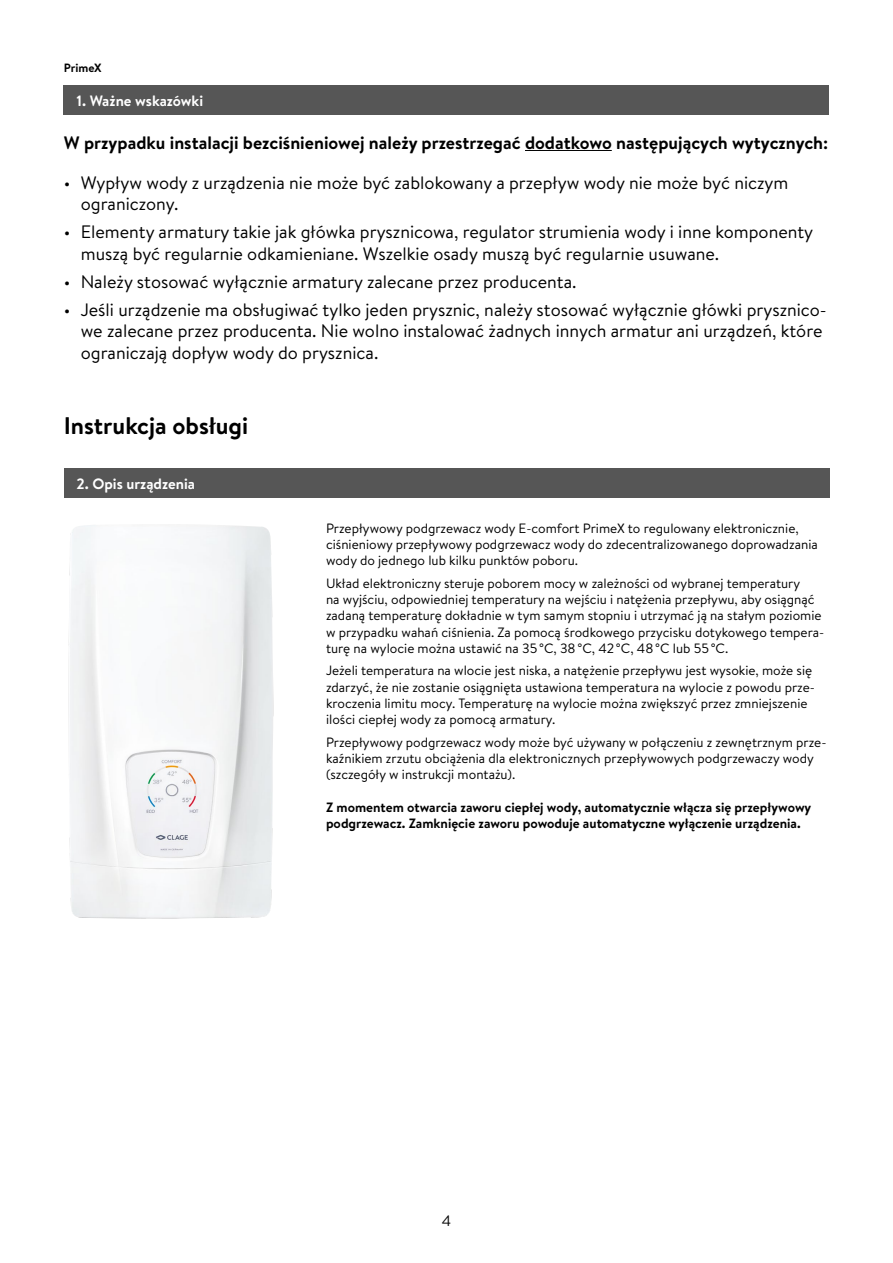
<style>
.page{position:relative;width:893px;height:1263px;background:#fff}
.page>*{position:absolute;margin:0;border:0;box-sizing:border-box;transform-origin:0 0}
.t1{font:700 24px "Brandon Text";color:#000}
.t2{font:18px/21.6px "Brandon Text";color:#000}
.t3{font:700 18px "Brandon Text";color:#000}
.t4{font:700 15px "Brandon Text";color:#fff}
.t5{font:15px "Brandon Text";color:#000}
.t6{font:13.5px/16.2px "Brandon Text";color:#000}
.t7{font:700 13.5px/16.2px "Brandon Text";color:#000}
.t8{font:700 12px "Brandon Text";color:#000}
</style>
<div class="page">
<div style="left:64px;top:468px;width:765px;height:30px;background:#565656"></div>
<img style="left:69px;top:525px;width:205px;height:393px">
<div style="left:64px;top:85px;width:765px;height:30px;background:#565656"></div>
<hr style="left:525px;top:150px;width:87px;height:1px;background:#000">
<p class="t8" style="left:64px;top:60px;width:39px">PrimeX</p>
<p class="t4" style="left:77px;top:90px;width:128px">1. Ważne wskazówki</p>
<h2 class="t3" style="left:64px;top:130px;width:766px">W przypadku instalacji bezciśnieniowej należy przestrzegać dodatkowo następujących wytycznych:</h2>
<h2 class="t2" style="left:81px;top:171px;width:709px;text-indent:-17px">• Wypływ wody z urządzenia nie może być zablokowany a przepływ wody nie może być niczym ograniczony.</h2>
<h2 class="t2" style="left:81px;top:221px;width:734px;text-indent:-17px">• Elementy armatury takie jak główka prysznicowa, regulator strumienia wody i inne komponenty muszą być regularnie odkamieniane. Wszelkie osady muszą być regularnie usuwane.</h2>
<h2 class="t2" style="left:64px;top:271px;width:514px">• Należy stosować wyłącznie armatury zalecane przez producenta.</h2>
<p class="t2" style="left:81px;top:299px;width:747px;text-indent:-17px">• Jeśli urządzenie ma obsługiwać tylko jeden prysznic, należy stosować wyłącznie główki prysznico&shy;we zalecane przez producenta. Nie wolno instalować żadnych innych armatur ani urządzeń, które ograniczają dopływ wody do prysznica.</p>
<h1 class="t1" style="left:64px;top:409px;width:186px">Instrukcja obsługi</h1>
<p class="t4" style="left:77px;top:473px;width:120px">2. Opis urządzenia</p>
<p class="t6" style="left:326px;top:520px;width:493px">Przepływowy podgrzewacz wody E-comfort PrimeX to regulowany elektronicznie, ciśnieniowy przepływowy podgrzewacz wody do zdecentralizowanego doprowadzania wody do jednego lub kilku punktów poboru.</p>
<p class="t6" style="left:326px;top:575px;width:500px">Układ elektroniczny steruje poborem mocy w zależności od wybranej temperatury<br>na wyjściu, odpowiedniej temperatury na wejściu i natężenia przepływu, aby osiągnąć zadaną temperaturę dokładnie w tym samym stopniu i utrzymać ją na stałym poziomie w przypadku wahań ciśnienia. Za pomocą środkowego przycisku dotykowego tempera&shy;turę na wylocie można ustawić na 35°C, 38°C, 42°C, 48°C lub 55°C.</p>
<p class="t6" style="left:326px;top:662px;width:490px">Jeżeli temperatura na wlocie jest niska, a natężenie przepływu jest wysokie, może się zdarzyć, że nie zostanie osiągnięta ustawiona temperatura na wylocie z powodu prze&shy;kroczenia limitu mocy. Temperaturę na wylocie można zwiększyć przez zmniejszenie ilości ciepłej wody za pomocą armatury.</p>
<p class="t6" style="left:326px;top:734px;width:502px">Przepływowy podgrzewacz wody może być używany w połączeniu z zewnętrznym prze&shy;kaźnikiem zrzutu obciążenia dla elektronicznych przepływowych podgrzewaczy wody (szczegóły w instrukcji montażu).</p>
<p class="t7" style="left:326px;top:799px;width:487px">Z momentem otwarcia zaworu ciepłej wody, automatycznie włącza się przepływowy podgrzewacz. Zamknięcie zaworu powoduje automatyczne wyłączenie urządzenia.</p>
<p class="t5" style="left:442px;top:1210px;width:11px">4</p>
</div>
